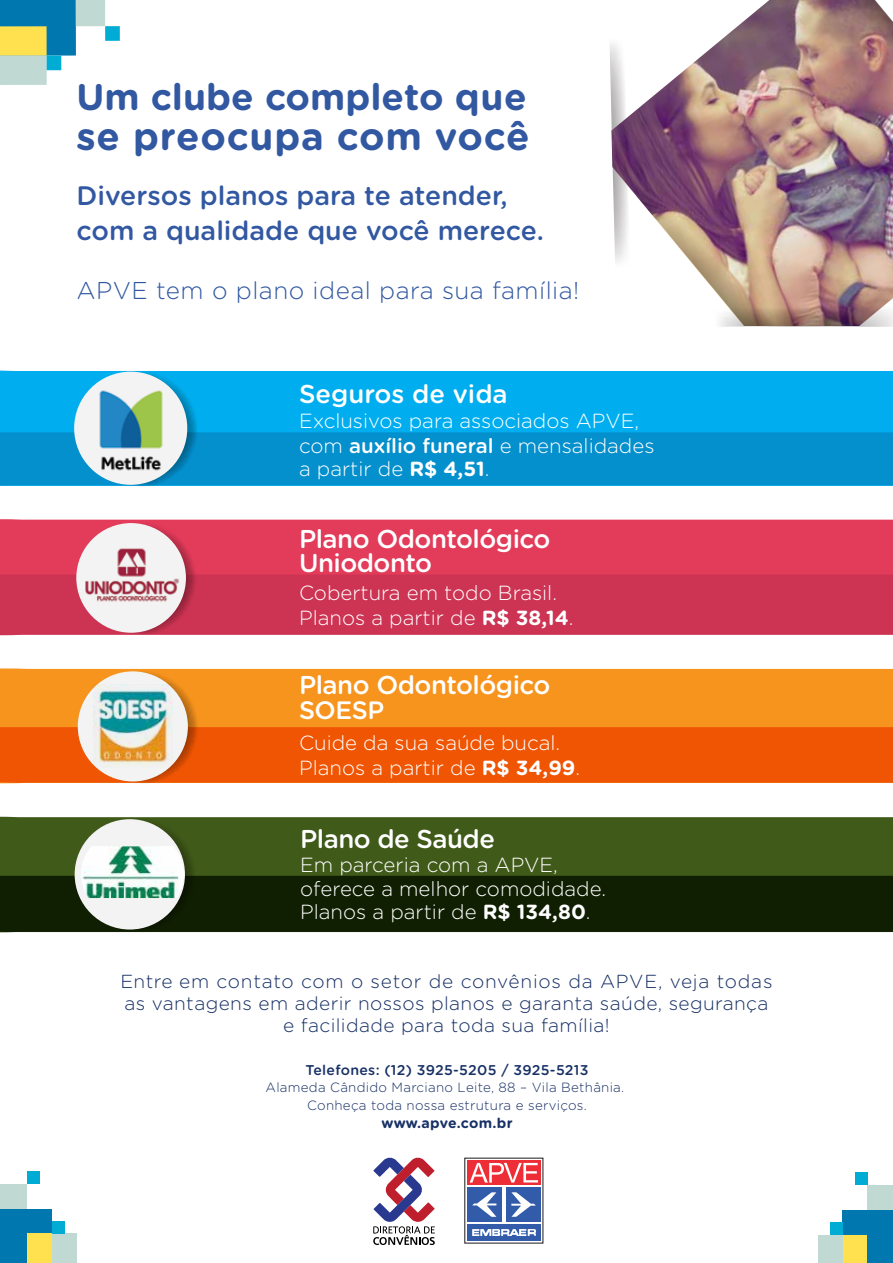
<style>
.page{position:relative;width:893px;height:1263px;background:#fff}
.page>*{position:absolute;margin:0;border:0;box-sizing:border-box;transform-origin:0 0}
.t1{font:700 38.4px "Gotham Rounded";letter-spacing:.02em;color:#3158a1}
.t2{font:700 37.05px "Gotham Rounded";color:#3158a1}
.t3{font:500 26.7px/34.7px "Gotham Rounded";color:#3158a1}
.t4{font:500 25.8px/24.5px "Gotham Rounded";letter-spacing:-.02em;color:#fff}
.t5{font:500 25.8px "Gotham Rounded";color:#fff}
.t6{font:500 25.2px "Gotham Rounded";color:#fff}
.t7{font:300 24.3px "Gotham Rounded";letter-spacing:.02em;color:#3158a1}
.t8{font:300 20.4px/23.5px "Gotham Rounded";color:#fff}
.t9{font:300 18.9px/22px "Gotham Rounded";letter-spacing:.02em;color:#173065;text-align:center}
.t10{font:500 14.1px "Gotham Rounded";letter-spacing:.02em;color:#173065}
.t11{font:700 14.1px "Gotham Rounded";letter-spacing:.01em;color:#173065}
.t12{font:300 13.35px/17.9px "Gotham Rounded";letter-spacing:.02em;color:#173065;text-align:center}
.s1{font-weight:500}
.s2{font-weight:700}
</style>
<div class="page">
<div style="left:0;top:370px;width:893px;height:62px;background:#00aeef"></div>
<div style="left:0;top:432px;width:893px;height:54px;background:#048fcd"></div>
<svg style="left:467px;top:1187px;width:74px;height:35px"></svg>
<div style="left:467px;top:1224px;width:74px;height:17px;background:#325caa"></div>
<div style="left:506px;top:1187px;width:35px;height:34px;background:#325caa"></div>
<div style="left:467px;top:1187px;width:34px;height:34px;background:#325caa"></div>
<div style="left:467px;top:1160px;width:74px;height:25px;background:#ee2e37"></div>
<svg style="left:470px;top:1163px;width:68px;height:19px"></svg>
<svg style="left:472px;top:1192px;width:24px;height:25px"></svg>
<svg style="left:511px;top:1192px;width:25px;height:25px"></svg>
<svg style="left:472px;top:1229px;width:65px;height:7px"></svg>
<svg style="left:373px;top:1157px;width:62px;height:88px"></svg>
<div style="left:0;top:1208px;width:52px;height:55px;background:#0077ae"></div>
<div style="left:27px;top:1233px;width:25px;height:30px;background:#ffe14f"></div>
<div style="left:52px;top:1233px;width:25px;height:30px;background:#c0d9d3"></div>
<div style="left:0;top:1184px;width:27px;height:24px;background:#c0d9d3"></div>
<div style="left:27px;top:1171px;width:13px;height:13px;background:#00acd4"></div>
<div style="left:52px;top:1221px;width:12px;height:12px;background:#00acd4"></div>
<div style="left:843px;top:1210px;width:50px;height:53px;background:#0077ae"></div>
<div style="left:843px;top:1235px;width:24px;height:28px;background:#ffe14f"></div>
<div style="left:818px;top:1235px;width:25px;height:28px;background:#c0d9d3"></div>
<div style="left:867px;top:1185px;width:26px;height:25px;background:#c0d9d3"></div>
<div style="left:855px;top:1173px;width:12px;height:12px;background:#00acd4"></div>
<div style="left:830px;top:1222px;width:13px;height:13px;background:#00acd4"></div>
<div style="left:0;top:0;width:76px;height:56px;background:#0077ae"></div>
<div style="left:0;top:26px;width:47px;height:30px;background:#ffe14f"></div>
<div style="left:0;top:56px;width:47px;height:29px;background:#c0d9d3"></div>
<div style="left:76px;top:0;width:29px;height:26px;background:#c0d9d3"></div>
<div style="left:105px;top:26px;width:15px;height:15px;background:#00acd4"></div>
<div style="left:47px;top:56px;width:14px;height:14px;background:#00acd4"></div>
<div style="left:0;top:519px;width:893px;height:55px;background:#e33b5a"></div>
<div style="left:0;top:574px;width:893px;height:62px;background:#cd3353"></div>
<div style="left:0;top:817px;width:893px;height:59px;background:#405a19"></div>
<div style="left:0;top:876px;width:893px;height:56px;background:#101f02"></div>
<svg style="left:81px;top:370px;width:117px;height:117px;background:#169fd7"></svg>
<div style="left:74px;top:372px;width:113px;height:113px;background:#f3f3f3;border-radius:50%"></div>
<img style="left:84px;top:382px;width:95px;height:95px">
<svg style="left:83px;top:522px;width:114px;height:113px;background:#d23755"></svg>
<div style="left:76px;top:523px;width:110px;height:110px;background:#f3f3f3;border-radius:50%"></div>
<img style="left:70px;top:539px;width:122px;height:71px">
<div style="left:0;top:668px;width:893px;height:59px;background:#f7941e"></div>
<div style="left:0;top:727px;width:893px;height:56px;background:#ef5503"></div>
<svg style="left:85px;top:670px;width:114px;height:113px;background:#e77012"></svg>
<div style="left:78px;top:671px;width:110px;height:110px;background:#f3f3f3;border-radius:50%"></div>
<img style="left:93px;top:685px;width:79px;height:83px">
<svg style="left:82px;top:818px;width:114px;height:114px;background:#283b10"></svg>
<div style="left:75px;top:819px;width:110px;height:110px;background:#f3f3f3;border-radius:50%"></div>
<img style="left:81px;top:846px;width:103px;height:52px">
<img style="left:610px;top:0;width:283px;height:327px">
<h2 class="t2" style="left:77px;top:70px;width:452px">Um clube completo que</h2>
<h1 class="t1" style="left:77px;top:108px;width:455px">se preocupa com você</h1>
<h3 class="t3" style="left:77px;top:177px;width:469px">Diversos planos para te atender, com a qualidade que você merece.</h3>
<p class="t7" style="left:77px;top:274px;width:504px">APVE tem o plano ideal para sua família!</p>
<p class="t5" style="left:299px;top:375px;width:210px">Seguros de vida</p>
<p class="t8" style="left:299px;top:407px;width:357px;line-height:24.3px">Exclusivos para associados APVE, com <span class="s1">auxílio funeral</span> e mensalidades a partir de <span class="s2">R$ 4,51</span>.</p>
<p class="t4" style="left:299px;top:525px;width:253px">Plano Odontológico<br>Uniodonto</p>
<p class="t8" style="left:299px;top:580px;width:276px;line-height:24.9px">Cobertura em todo Brasil.<br>Planos a partir de <span class="s2">R$ 38,14</span>.</p>
<p class="t4" style="left:299px;top:672px;width:253px">Plano Odontológico</p>
<p class="t6" style="left:299px;top:692px;width:87px">SOESP</p>
<p class="t8" style="left:299px;top:729px;width:283px;line-height:24.9px">Cuide da sua saúde bucal.<br>Planos a partir de <span class="s2">R$ 34,99</span>.</p>
<p class="t4" style="left:300px;top:826px;width:196px">Plano de Saúde</p>
<p class="t8" style="left:300px;top:852px;width:308px">Em parceria com a APVE, oferece a melhor comodidade.<br>Planos a partir de <span class="s2">R$ 134,80</span>.</p>
<p class="t9" style="left:120px;top:969px;width:654px">Entre em contato com o setor de convênios da APVE, veja todas as vantagens em aderir nossos planos e garanta saúde, segurança e facilidade para toda sua família!</p>
<p class="t10" style="left:306px;top:1059px;width:284px">Telefones: (12) 3925-5205 / 3925-5213</p>
<p class="t12" style="left:266px;top:1078px;width:360px">Alameda Cândido Marciano Leite, 88 – Vila Bethânia.<br>Conheça toda nossa estrutura e serviços.</p>
<p class="t11" style="left:382px;top:1113px;width:133px">www.apve.com.br</p>
</div>
